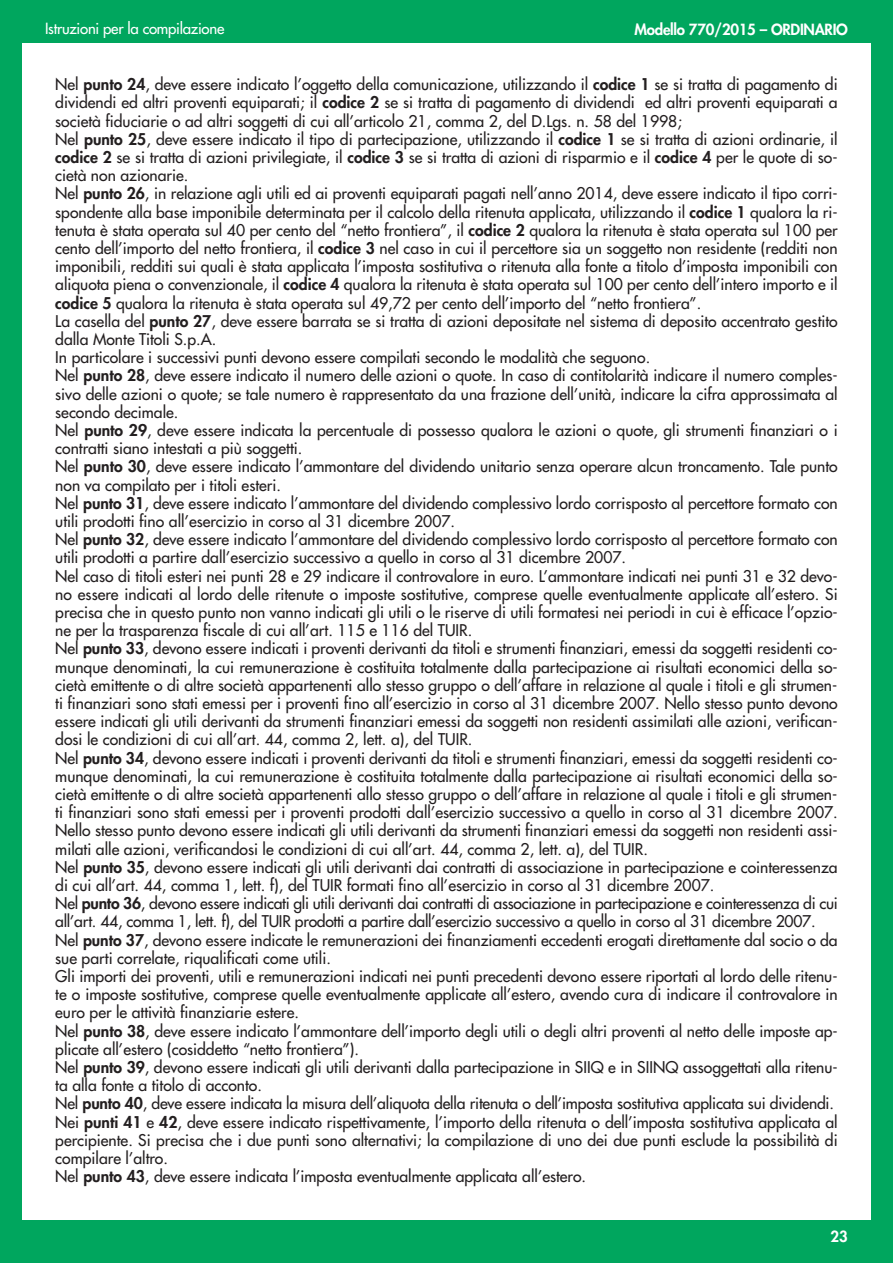
<style>
.page{position:relative;width:893px;height:1263px;background:#fff}
.page>*{position:absolute;margin:0;border:0;box-sizing:border-box;transform-origin:0 0}
.t1{font:15.75px/18.1px "Futura";color:#231f20}
.t2{font:800 15px "Futura";letter-spacing:-.015em;color:#fff}
.t3{font:15px "Futura";letter-spacing:-.015em;color:#fff}
.s1{font-weight:800}
</style>
<div class="page">
<div style="left:0;top:43px;width:21px;height:1220px;background:#00a65e"></div>
<div style="left:872px;top:43px;width:21px;height:1177px;background:#00a65e"></div>
<div style="left:0;top:1220px;width:893px;height:43px;background:#00a65e"></div>
<div style="left:0;top:0;width:893px;height:43px;background:#00a65e"></div>
<p class="t3" style="left:45px;top:21px;width:181px">Istruzioni per la compilazione</p>
<p class="t2" style="left:635px;top:23px;width:215px">Modello 770/2015 – ORDINARIO</p>
<p class="t1" style="left:55px;top:76px;width:784px">Nel <span class="s1">punto 24</span>, deve essere indicato l’oggetto della comunicazione, utilizzando il <span class="s1">codice 1</span> se si tratta di pagamento di dividendi ed altri proventi equiparati; il <span class="s1">codice 2</span> se si tratta di pagamento di dividendi ed altri proventi equiparati a società fiduciarie o ad altri soggetti di cui all’articolo 21, comma 2, del D.Lgs. n. 58 del 1998;<br>Nel <span class="s1">punto 25</span>, deve essere indicato il tipo di partecipazione, utilizzando il <span class="s1">codice 1</span> se si tratta di azioni ordinarie, il <span class="s1">codice 2</span> se si tratta di azioni privilegiate, il <span class="s1">codice 3</span> se si tratta di azioni di risparmio e il <span class="s1">codice 4</span> per le quote di so&shy;cietà non azionarie.<br>Nel <span class="s1">punto 26</span>, in relazione agli utili ed ai proventi equiparati pagati nell’anno 2014, deve essere indicato il tipo corri&shy;spondente alla base imponibile determinata per il calcolo della ritenuta applicata, utilizzando il <span class="s1">codice 1</span> qualora la ri&shy;tenuta è stata operata sul 40 per cento del “netto frontiera”, il <span class="s1">codice 2</span> qualora la ritenuta è stata operata sul 100 per cento dell’importo del netto frontiera, il <span class="s1">codice 3</span> nel caso in cui il percettore sia un soggetto non residente (redditi non imponibili, redditi sui quali è stata applicata l’imposta sostitutiva o ritenuta alla fonte a titolo d’imposta imponibili con aliquota piena o convenzionale, il <span class="s1">codice 4</span> qualora la ritenuta è stata operata sul 100 per cento dell’intero importo e il <span class="s1">codice 5</span> qualora la ritenuta è stata operata sul 49,72 per cento dell’importo del “netto frontiera”.<br>La casella del <span class="s1">punto 27</span>, deve essere barrata se si tratta di azioni depositate nel sistema di deposito accentrato gestito dalla Monte Titoli S.p.A.<br>In particolare i successivi punti devono essere compilati secondo le modalità che seguono.<br>Nel <span class="s1">punto 28</span>, deve essere indicato il numero delle azioni o quote. In caso di contitolarità indicare il numero comples&shy;sivo delle azioni o quote; se tale numero è rappresentato da una frazione dell’unità, indicare la cifra approssimata al secondo decimale.<br>Nel <span class="s1">punto 29</span>, deve essere indicata la percentuale di possesso qualora le azioni o quote, gli strumenti finanziari o i contratti siano intestati a più soggetti.<br>Nel <span class="s1">punto 30</span>, deve essere indicato l’ammontare del dividendo unitario senza operare alcun troncamento. Tale punto non va compilato per i titoli esteri.<br>Nel <span class="s1">punto 31</span>, deve essere indicato l’ammontare del dividendo complessivo lordo corrisposto al percettore formato con utili prodotti fino all’esercizio in corso al 31 dicembre 2007.<br>Nel <span class="s1">punto 32</span>, deve essere indicato l’ammontare del dividendo complessivo lordo corrisposto al percettore formato con utili prodotti a partire dall’esercizio successivo a quello in corso al 31 dicembre 2007.<br>Nel caso di titoli esteri nei punti 28 e 29 indicare il controvalore in euro. L’ammontare indicati nei punti 31 e 32 devo&shy;no essere indicati al lordo delle ritenute o imposte sostitutive, comprese quelle eventualmente applicate all’estero. Si precisa che in questo punto non vanno indicati gli utili o le riserve di utili formatesi nei periodi in cui è efficace l’opzio&shy;ne per la trasparenza fiscale di cui all’art. 115 e 116 del TUIR.<br>Nel <span class="s1">punto 33</span>, devono essere indicati i proventi derivanti da titoli e strumenti finanziari, emessi da soggetti residenti co&shy;munque denominati, la cui remunerazione è costituita totalmente dalla partecipazione ai risultati economici della so&shy;cietà emittente o di altre società appartenenti allo stesso gruppo o dell’affare in relazione al quale i titoli e gli strumen&shy;ti finanziari sono stati emessi per i proventi fino all’esercizio in corso al 31 dicembre 2007. Nello stesso punto devono essere indicati gli utili derivanti da strumenti finanziari emessi da soggetti non residenti assimilati alle azioni, verifican&shy;dosi le condizioni di cui all’art. 44, comma 2, lett. a), del TUIR.<br>Nel <span class="s1">punto 34</span>, devono essere indicati i proventi derivanti da titoli e strumenti finanziari, emessi da soggetti residenti co&shy;munque denominati, la cui remunerazione è costituita totalmente dalla partecipazione ai risultati economici della so&shy;cietà emittente o di altre società appartenenti allo stesso gruppo o dell’affare in relazione al quale i titoli e gli strumen&shy;ti finanziari sono stati emessi per i proventi prodotti dall’esercizio successivo a quello in corso al 31 dicembre 2007.<br>Nello stesso punto devono essere indicati gli utili derivanti da strumenti finanziari emessi da soggetti non residenti assi&shy;milati alle azioni, verificandosi le condizioni di cui all’art. 44, comma 2, lett. a), del TUIR.<br>Nel <span class="s1">punto 35</span>, devono essere indicati gli utili derivanti dai contratti di associazione in partecipazione e cointeressenza di cui all’art. 44, comma 1, lett. f), del TUIR formati fino all’esercizio in corso al 31 dicembre 2007.<br>Nel <span class="s1">punto 36</span>, devono essere indicati gli utili derivanti dai contratti di associazione in partecipazione e cointeressenza di cui all’art. 44, comma 1, lett. f), del TUIR prodotti a partire dall’esercizio successivo a quello in corso al 31 dicembre 2007.<br>Nel <span class="s1">punto 37</span>, devono essere indicate le remunerazioni dei finanziamenti eccedenti erogati direttamente dal socio o da sue parti correlate, riqualificati come utili.<br>Gli importi dei proventi, utili e remunerazioni indicati nei punti precedenti devono essere riportati al lordo delle ritenu&shy;te o imposte sostitutive, comprese quelle eventualmente applicate all’estero, avendo cura di indicare il controvalore in euro per le attività finanziarie estere.<br>Nel <span class="s1">punto 38</span>, deve essere indicato l’ammontare dell’importo degli utili o degli altri proventi al netto delle imposte ap&shy;plicate all’estero (cosiddetto “netto frontiera”).<br>Nel <span class="s1">punto 39</span>, devono essere indicati gli utili derivanti dalla partecipazione in SIIQ e in SIINQ assoggettati alla ritenu&shy;ta alla fonte a titolo di acconto.<br>Nel <span class="s1">punto 40</span>, deve essere indicata la misura dell’aliquota della ritenuta o dell’imposta sostitutiva applicata sui dividendi.<br>Nei <span class="s1">punti 41</span> e <span class="s1">42</span>, deve essere indicato rispettivamente, l’importo della ritenuta o dell’imposta sostitutiva applicata al percipiente. Si precisa che i due punti sono alternativi; la compilazione di uno dei due punti esclude la possibilità di compilare l’altro.<br>Nel <span class="s1">punto 43</span>, deve essere indicata l’imposta eventualmente applicata all’estero.</p>
<p class="t2" style="left:831px;top:1229px;width:19px">23</p>
</div>
